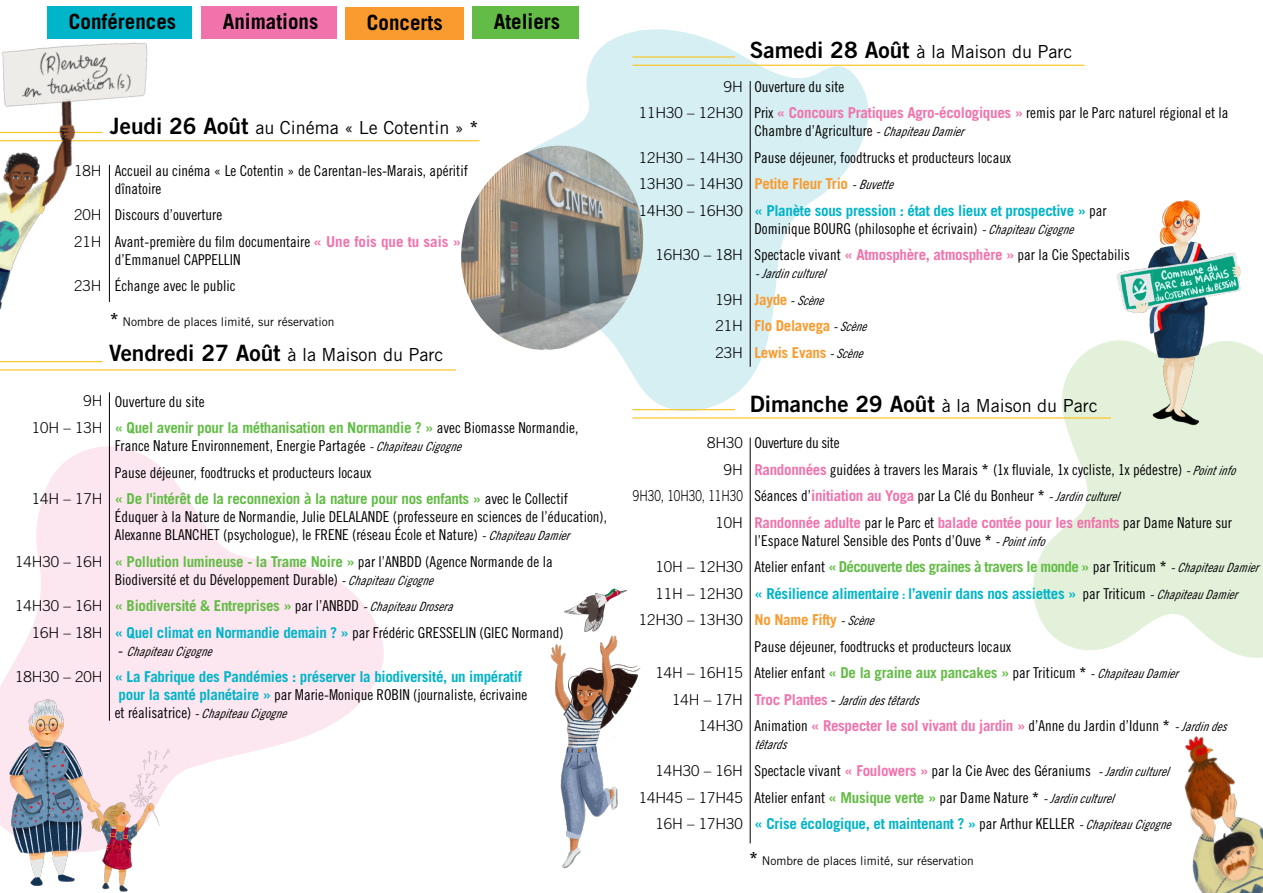
<style>
.page{position:relative;width:1263px;height:893px;background:#fff}
.page>*{position:absolute;margin:0;border:0;box-sizing:border-box;transform-origin:0 0}
.t1{font:700 21px "Trade Gothic LT Std";color:#000}
.t2{font:18px "Trade Gothic LT Std";color:#000}
.t3{font:15px/26.5px "Trade Gothic LT Std Cn 18";color:#000}
.t4{font:700 15px/26.5px "Trade Gothic LT Std";letter-spacing:-.02em;color:#00b4c9}
.t5{font:700 15px "Trade Gothic LT Std";letter-spacing:-.02em;color:#63bc46}
.t6{font:300 15px/26.5px "Trade Gothic LT Std";color:#000;text-align:right}
.t7{font:700 15px "Trade Gothic LT Std";letter-spacing:-.02em;color:#f173ac}
.t8{font:700 15px/26.5px "Trade Gothic LT Std";letter-spacing:-.02em;color:#f99b2f}
.t9{font:italic 12.75px/26.5px "Trade Gothic LT Std Cn 18";color:#000}
.t10{font:12px "Trade Gothic LT Std";color:#000}
.s1{font-family:"Trade Gothic LT Std Bd 2";font-size:22.5px}
.s2{font-weight:700}
.s3{font-family:"Trade Gothic LT Std";font-weight:700;color:#f173ac}
.s4{font-weight:700;font-size:18px}
.s5{font-family:"Trade Gothic LT Std Cn 18";font-weight:400;color:#000}
.s6{font-style:italic;font-size:12.75px}
.s7{font-family:"Trade Gothic LT Std Cn 18";font-weight:400;font-style:italic;font-size:12.75px;color:#000}
.s8{font-family:"Trade Gothic LT Std";font-weight:700;color:#00b4c9}
.s9{font-style:normal;font-size:15px}
.s10{color:#f99b2f}
.s11{font-family:"Trade Gothic LT Std";font-weight:700;font-style:normal;font-size:15px;color:#f99b2f}
.s12{font-family:"Trade Gothic LT Std";font-weight:700}
.s13{color:#63bc46}
.s14{color:#000}
.s15{font-size:12px}
.s16{font-family:"Trade Gothic LT Std";font-weight:700;color:#63bc46}
.s17{font-family:"Trade Gothic LT Std";font-weight:700;font-style:normal;font-size:15px;color:#f173ac}
</style>
<div class="page">
<hr style="left:0;top:140px;width:479px;height:1px;background:#fac426">
<svg style="left:11px;top:443px;width:373px;height:323px;fill:#fce6ef"></svg>
<svg style="left:487px;top:29px;width:384px;height:383px;fill:#d6eff3"></svg>
<svg style="left:1033px;top:340px;width:230px;height:318px;fill:#e3f1db"></svg>
<img style="left:1184px;top:736px;width:79px;height:157px">
<img style="left:1117px;top:200px;width:128px;height:229px">
<img style="left:0;top:38px;width:202px;height:272px">
<img style="left:550px;top:588px;width:91px;height:281px">
<img style="left:0;top:667px;width:197px;height:225px">
<hr style="left:0;top:369px;width:456px;height:2px;background:#fac426">
<hr style="left:632px;top:417px;width:479px;height:2px;background:#fac426">
<hr style="left:632px;top:65px;width:452px;height:1px;background:#fac426">
<hr style="left:0;top:361px;width:103px;height:1px;background:#fac426">
<hr style="left:632px;top:409px;width:103px;height:1px;background:#fac426">
<hr style="left:632px;top:56px;width:103px;height:2px;background:#fac426">
<img style="left:461px;top:146px;width:194px;height:210px">
<div style="left:345px;top:7px;width:118px;height:32px;background:#f99b2f"></div>
<div style="left:472px;top:6px;width:106px;height:32px;background:#63bc46"></div>
<div style="left:201px;top:6px;width:136px;height:32px;background:#f173ac"></div>
<div style="left:47px;top:6px;width:145px;height:32px;background:#00b4c9"></div>
<hr style="left:109px;top:392px;width:1px;height:329px;background:#000">
<hr style="left:750px;top:438px;width:1px;height:405px;background:#000">
<hr style="left:750px;top:81px;width:1px;height:286px;background:#000">
<hr style="left:109px;top:165px;width:1px;height:137px;background:#000">
<h1 class="t1" style="left:69px;top:9px;width:109px">Conférences</h1>
<h1 class="t1" style="left:223px;top:9px;width:97px">Animations</h1>
<h1 class="t1" style="left:367px;top:10px;width:77px">Concerts</h1>
<h1 class="t1" style="left:494px;top:9px;width:68px">Ateliers</h1>
<p class="t2" style="left:110px;top:117px;width:370px"><span class="s1">Jeudi 26 Août</span> au Cinéma « Le Cotentin » <span class="s2">*</span></p>
<p class="t6" style="left:74px;top:157px;width:29px">18h</p>
<p class="t6" style="left:74px;top:201px;width:29px;text-align:left">20h<br>21h</p>
<p class="t6" style="left:74px;top:272px;width:26px">23H</p>
<p class="t3" style="left:115px;top:161px;width:355px;line-height:18px">Accueil au cinéma « Le Cotentin » de Carentan-les-Marais, apéritif dînatoire</p>
<p class="t3" style="left:115px;top:202px;width:348px">Discours d’ouverture<br>Avant-première du film documentaire <span class="s3">« Une fois que tu sais »</span></p>
<p class="t3" style="left:115px;top:246px;width:127px">d’Emmanuel CAPPELLIN<br>Échange avec le public</p>
<p class="t10" style="left:110px;top:314px;width:226px"><span class="s4">*</span> Nombre de places limité, sur réservation</p>
<p class="t2" style="left:109px;top:344px;width:336px"><span class="s1">Vendredi 27 Août</span> à la Maison du Parc</p>
<p class="t6" style="left:32px;top:388px;width:72px">9h<br>10h – 13h</p>
<p class="t6" style="left:32px;top:485px;width:72px">14h – 17h</p>
<p class="t6" style="left:15px;top:548px;width:89px">14h30 – 16h</p>
<p class="t6" style="left:15px;top:592px;width:89px">14h30 – 16h<br>16h – 18h</p>
<p class="t6" style="left:15px;top:663px;width:89px">18h30 – 20h</p>
<p class="t3" style="left:115px;top:388px;width:91px">Ouverture du site</p>
<p class="t5" style="left:115px;top:418px;width:465px">« Quel avenir pour la méthanisation en Normandie ? » <span class="s5">avec Biomasse Normandie,</span></p>
<p class="t3" style="left:115px;top:432px;width:353px">France Nature Environnement, Energie Partagée <span class="s6">-ChapiteauCigogne<br></span>Pause déjeuner, foodtrucks et producteurs locaux</p>
<p class="t5" style="left:115px;top:489px;width:455px">« De l'intérêt de la reconnexion à la nature pour nos enfants » <span class="s5">avec le Collectif</span></p>
<p class="t3" style="left:115px;top:507px;width:494px;line-height:18px">Éduquer à la Nature de Normandie, Julie DELALANDE (professeure en sciences de l’éducation),<br>Alexanne BLANCHET (psychologue), le FRENE (réseau École et Nature) <span class="s6">-ChapiteauDamier</span></p>
<p class="t5" style="left:115px;top:552px;width:439px">« Pollution lumineuse - la Trame Noire » <span class="s5">par l’ANBDD (Agence Normande de la</span></p>
<p class="t3" style="left:115px;top:566px;width:325px">Biodiversité et du Développement Durable) <span class="s6">-ChapiteauCigogne</span></p>
<p class="t5" style="left:115px;top:596px;width:344px">« Biodiversité &amp; Entreprises » <span class="s5">par l’ANBDD</span> <span class="s7">-ChapiteauDrosera</span></p>
<p class="t3" style="left:115px;top:619px;width:450px"><span class="s8">« Quel climat en Normandie demain ? »</span> par Frédéric GRESSELIN (GIEC Normand)</p>
<p class="t9" style="left:118px;top:638px;width:100px"><span class="s9">-</span> ChapiteauCigogne</p>
<p class="t4" style="left:115px;top:663px;width:409px">« La Fabrique des Pandémies : préserver la biodiversité, un impératif</p>
<p class="t3" style="left:119px;top:681px;width:410px"><span class="s8">pour la santé planétaire »</span> par Marie-Monique ROBIN (journaliste, écrivaine</p>
<p class="t9" style="left:115px;top:700px;width:178px"><span class="s9">e t r é a l i s a t r i c e )</span> -ChapiteauCigogne</p>
<p class="t2" style="left:750px;top:41px;width:324px"><span class="s1">Samedi 28 Août</span> à la Maison du Parc</p>
<p class="t6" style="left:639px;top:73px;width:106px">9h<br>11h30 – 12h30</p>
<p class="t6" style="left:639px;top:144px;width:106px;text-align:justify">12h30 – 14h30<br>13H30 – 14H30<br>14h30 – 16h30</p>
<p class="t6" style="left:655px;top:242px;width:89px">16h30 – 18h</p>
<p class="t6" style="left:715px;top:286px;width:29px;text-align:justify">19h 21h 23h</p>
<p class="t3" style="left:754px;top:73px;width:476px">Ouverture du site<br>Prix <span class="s3">« Concours Pratiques Agro-écologiques »</span> remis par le Parc naturel régional et la</p>
<p class="t3" style="left:754px;top:118px;width:258px">Chambre d’Agriculture <span class="s6">-ChapiteauDamier<br></span>Pause déjeuner, foodtrucks et producteurs locaux</p>
<p class="t4" style="left:754px;top:170px;width:354px"><span class="s10">Petite Fleur Trio</span> <span class="s7">-Buvette<br></span>« Planète sous pression : état des lieux et prospective » <span class="s5">par</span></p>
<p class="t3" style="left:754px;top:215px;width:377px">Dominique BOURG (philosophe et écrivain) <span class="s6">-ChapiteauCigogne<br></span>Spectacle vivant <span class="s3">« Atmosphère, atmosphère »</span> par la Cie Spectabilis</p>
<p class="t9" style="left:754px;top:260px;width:78px">-Jardinculturel<br><span class="s11">J a y d e</span> -Scène</p>
<p class="t8" style="left:754px;top:313px;width:119px">Flo Delavega <span class="s7">-Scène<br></span>Lewis Evans <span class="s7">-Scène</span></p>
<p class="t2" style="left:750px;top:394px;width:349px"><span class="s1">Dimanche 29 Août</span> à la Maison du Parc</p>
<p class="t6" style="left:633px;top:430px;width:111px">8H30<br>9H<br>9h30, 10h30, 11h30<br>10h</p>
<p class="t6" style="left:639px;top:554px;width:106px">10h – 12h30<br>11h – 12h30<br>12h30 – 13h30</p>
<p class="t6" style="left:655px;top:660px;width:89px">14h – 16h15<br>14h – 17h<br>14h30</p>
<p class="t6" style="left:639px;top:757px;width:106px">14h30 – 16h<br>14H45 – 17H45<br>16h – 17h30</p>
<p class="t3" style="left:754px;top:430px;width:487px">Ouverture du site<br><span class="s3">Randonnées</span> guidées à travers les Marais <span class="s12">*</span> (1x fluviale, 1x cycliste, 1x pédestre) <span class="s6">-Pointinfo<br></span>Séances d’<span class="s3">initiation au Yoga</span> par La Clé du Bonheur <span class="s12">*</span> <span class="s6">-Jardinculturel</span></p>
<p class="t7" style="left:754px;top:513px;width:479px">Randonnée adulte <span class="s5">par le Parc et</span> balade contée pour les enfants <span class="s5">par Dame Nature sur</span></p>
<p class="t3" style="left:754px;top:527px;width:297px">l’Espace Naturel Sensible des Ponts d’Ouve <span class="s12">*</span> <span class="s6">-Pointinfo</span></p>
<p class="t4" style="left:754px;top:554px;width:510px"><span class="s5">Atelier enfant</span> <span class="s13">« Découverte des graines à travers le monde »</span> <span class="s5">par Triticum</span> <span class="s14">*</span> <span class="s7">-ChapiteauDamier </span>« Résilience alimentaire <span class="s15">:</span> l’avenir dans nos assiettes » <span class="s5">par Triticum</span> <span class="s7">-ChapiteauDamier<br></span><span class="s10">No Name Fifty</span> <span class="s7">-Scène</span></p>
<p class="t3" style="left:754px;top:633px;width:430px">Pause déjeuner, foodtrucks et producteurs locaux<br>Atelier enfant <span class="s16">« De la graine aux pancakes »</span> par Triticum <span class="s12">*</span> <span class="s6">-ChapiteauDamier</span></p>
<p class="t9" style="left:754px;top:687px;width:171px"><span class="s17">T r o c P l a n t e s</span> <span class="s9">-</span> Jardindestêtards</p>
<p class="t3" style="left:754px;top:713px;width:479px">Animation <span class="s3">« Respecter le sol vivant du jardin »</span> d’Anne du Jardin d’Idunn <span class="s12">*</span> <span class="s6">-Jardindes</span></p>
<p class="t9" style="left:754px;top:731px;width:39px">têtards</p>
<p class="t3" style="left:754px;top:757px;width:421px">Spectacle vivant <span class="s3">« Foulowers »</span> par la Cie Avec des Géraniums <span class="s6">-Jardinculturel<br></span>Atelier enfant <span class="s16">« Musique verte »</span> par Dame Nature <span class="s12">*</span> <span class="s6">-Jardinculturel</span></p>
<p class="t4" style="left:754px;top:810px;width:423px">« Crise écologique, et maintenant ? » <span class="s5">par Arthur KELLER</span> <span class="s7">-ChapiteauCigogne</span></p>
<p class="t10" style="left:749px;top:854px;width:226px"><span class="s4">*</span> Nombre de places limité, sur réservation</p>
</div>
